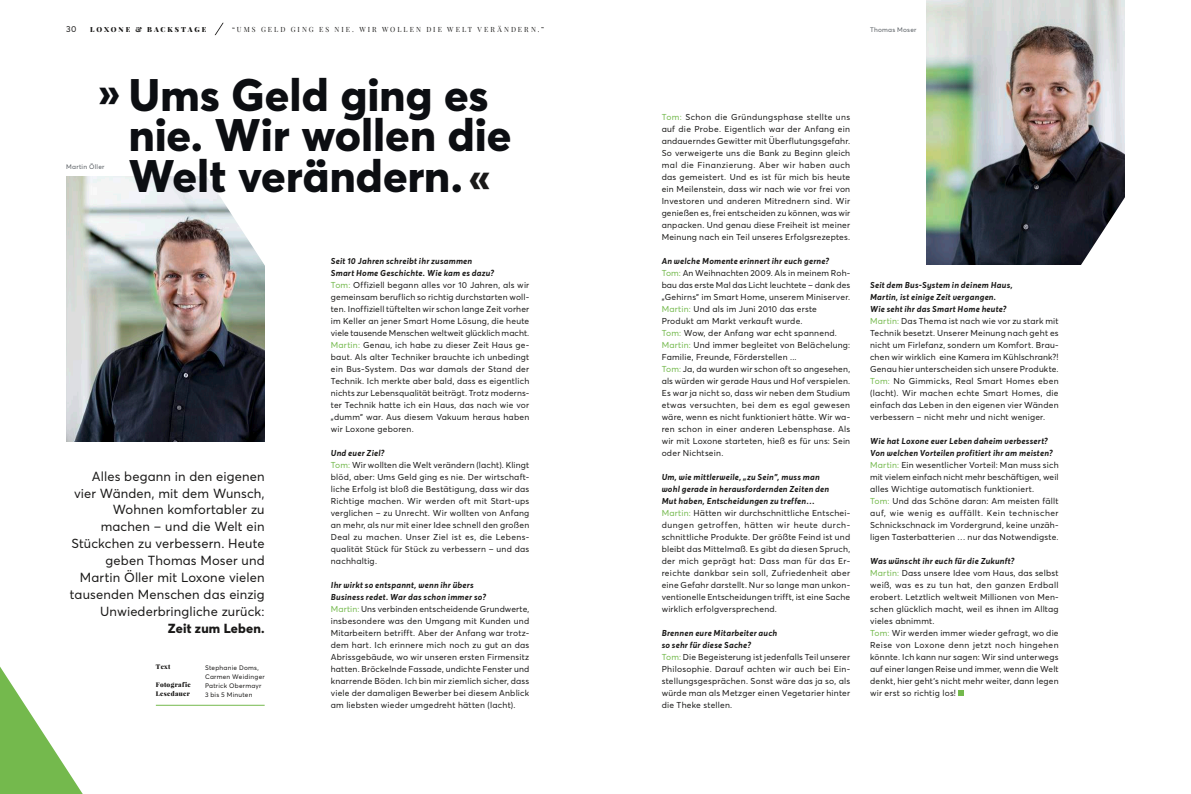
<style>
.page{position:relative;width:1191px;height:794px;background:#fff}
.page>*{position:absolute;margin:0;border:0;box-sizing:border-box;transform-origin:0 0}
.t1{font:800 45px/40.5px "Averta";color:#0c0e12}
.t2{font:800 40.5px "Averta";color:#0c0e12}
.t3{font:13px/16.9px "Averta";letter-spacing:.01em;color:#1a1918;text-align:right}
.t4{font:800 13px "Averta";letter-spacing:.01em;color:#1a1918}
.t5{font:8.5px/12px "Averta";letter-spacing:.025em;color:#1a1918}
.t6{font:7px "Playfair Display";letter-spacing:.295em;color:#1a1918}
.t7{font:900 7px "Playfair Display";letter-spacing:.27em;color:#1a1918}
.t8{font:6.5px/9px "Averta";letter-spacing:.035em;color:#1a1918}
.t9{font:900 6.5px/9px "Playfair Display";letter-spacing:.05em;color:#1a1918}
.t10{font:6.5px "Averta";letter-spacing:.035em;color:#565b60}
.s1{font-weight:700;font-style:italic}
.s2{color:#74b94d}
</style>
<div class="page">
<img style="left:66px;top:176px;width:199px;height:265px">
<svg style="left:195px;top:176px;width:70px;height:93px"></svg>
<svg style="left:0;top:667px;width:83px;height:127px"></svg>
<hr style="left:156px;top:705px;width:109px;height:1px;background:#74b94d">
<img style="left:926px;top:0;width:198px;height:265px">
<svg style="left:1075px;top:192px;width:50px;height:73px"></svg>
<svg style="left:958px;top:690px;width:6px;height:6px"></svg>
<svg style="left:214px;top:22px;width:10px;height:14px"></svg>
<p class="t5" style="left:66px;top:23px;width:12px">30</p>
<p class="t7" style="left:90px;top:24px;width:117px">LOXONE &amp; BACKSTAGE</p>
<p class="t6" style="left:232px;top:25px;width:313px">“UMS GELD GING ES NIE. WIR WOLLEN DIE WELT VERÄNDERN.”</p>
<p class="t10" style="left:870px;top:25px;width:48px">Thomas Moser</p>
<h2 class="t2" style="left:99px;top:66px;width:23px">»</h2>
<p class="t10" style="left:66px;top:162px;width:40px">Martin Öller</p>
<h1 class="t1" style="left:129px;top:74px;width:384px">Ums Geld ging es nie. Wir wollen die<br>Welt verändern.</h1>
<p class="t3" style="left:70px;top:467px;width:196px">Alles begann in den eigenen vier Wänden, mit dem Wunsch,<br>Wohnen komfortabler zu machen – und die Welt ein<br>Stückchen zu verbessern. Heute geben Thomas Moser und<br>Martin Öller mit Loxone vielen tausenden Menschen das einzig<br>Unwiederbringliche zurück:</p>
<h3 class="t4" style="left:168px;top:620px;width:98px">Zeit zum Leben.</h3>
<p class="t9" style="left:156px;top:662px;width:16px">Text</p>
<p class="t9" style="left:156px;top:680px;width:36px">Fotografie<br>Lesedauer</p>
<p class="t8" style="left:205px;top:662px;width:61px">Stephanie Doms,<br>Carmen Weidinger<br>Patrick Obermayr<br>3 bis 5 Minuten</p>
<p class="t5" style="left:331px;top:255px;width:200px"><span class="s1">Seit 10 Jahren schreibt ihr zusammen<br>Smart Home Geschichte. Wie kam es dazu?<br></span><span class="s2">Tom:</span> Offiziell begann alles vor 10 Jahren, als wir gemeinsam beruflich so richtig durchstarten woll&shy;ten. Inoffiziell tüftelten wir schon lange Zeit vorher im Keller an jener Smart Home Lösung, die heute viele tausende Menschen weltweit glücklich macht.<br><span class="s2">Martin:</span> Genau, ich habe zu dieser Zeit Haus ge&shy;baut. Als alter Techniker brauchte ich unbedingt ein Bus-System. Das war damals der Stand der Technik. Ich merkte aber bald, dass es eigentlich nichts zur Lebensqualität beiträgt. Trotz moderns&shy;ter Technik hatte ich ein Haus, das nach wie vor „dumm” war. Aus diesem Vakuum heraus haben wir Loxone geboren.</p>
<p class="t5" style="left:331px;top:447px;width:200px"><span class="s1">Und euer Ziel?<br></span><span class="s2">Tom:</span> Wir wollten die Welt verändern (lacht). Klingt blöd, aber: Ums Geld ging es nie. Der wirtschaft&shy;liche Erfolg ist bloß die Bestätigung, dass wir das Richtige machen. Wir werden oft mit Start-ups verglichen – zu Unrecht. Wir wollten von Anfang an mehr, als nur mit einer Idee schnell den großen Deal zu machen. Unser Ziel ist es, die Lebens&shy;qualität Stück für Stück zu verbessern – und das nachhaltig.</p>
<p class="t5" style="left:331px;top:579px;width:200px"><span class="s1">Ihr wirkt so entspannt, wenn ihr übers<br>Business redet. War das schon immer so?<br></span><span class="s2">Martin:</span> Uns verbinden entscheidende Grundwerte, insbesondere was den Umgang mit Kunden und Mitarbeitern betrifft. Aber der Anfang war trotz&shy;dem hart. Ich erinnere mich noch zu gut an das Abrissgebäude, wo wir unseren ersten Firmensitz hatten. Bröckelnde Fassade, undichte Fenster und knarrende Böden. Ich bin mir ziemlich sicher, dass viele der damaligen Bewerber bei diesem Anblick am liebsten wieder umgedreht hätten (lacht).</p>
<p class="t5" style="left:661px;top:111px;width:190px;text-align:justify"><span class="s2">Tom:</span> Schon die Gründungsphase stellte uns auf die Probe. Eigentlich war der Anfang ein andauerndes Gewitter mit Überflutungsgefahr.<br>So verweigerte uns die Bank zu Beginn gleich mal die Finanzierung. Aber wir haben auch das gemeistert. Und es ist für mich bis heute ein Meilenstein, dass wir nach wie vor frei von Investoren und anderen Mitrednern sind. Wir genießen es, frei entscheiden zu können, was wir anpacken. Und genau diese Freiheit ist meiner Meinung nach ein Teil unseres Erfolgsrezeptes.</p>
<p class="t5" style="left:661px;top:255px;width:190px"><span class="s1">An welche Momente erinnert ihr euch gerne?<br></span><span class="s2">Tom:</span> An Weihnachten 2009. Als in meinem Roh&shy;bau das erste Mal das Licht leuchtete – dank des „Gehirns” im Smart Home, unserem Miniserver.<br><span class="s2">Martin:</span> Und als im Juni 2010 das erste Produkt am Markt verkauft wurde.<br><span class="s2">Tom:</span> Wow, der Anfang war echt spannend.<br><span class="s2">Martin:</span> Und immer begleitet von Belächelung:<br>Familie, Freunde, Förderstellen ...<br><span class="s2">Tom:</span> Ja, da wurden wir schon oft so angesehen, als würden wir gerade Haus und Hof verspielen.<br>Es war ja nicht so, dass wir neben dem Studium etwas versuchten, bei dem es egal gewesen wäre, wenn es nicht funktioniert hätte. Wir wa&shy;ren schon in einer anderen Lebensphase. Als wir mit Loxone starteten, hieß es für uns: Sein oder Nichtsein.</p>
<p class="t5" style="left:661px;top:471px;width:190px"><span class="s1">Um, wie mittlerweile, „zu Sein”, muss man<br>wohl gerade in herausfordernden Zeiten den<br>Mut haben, Entscheidungen zu treffen…<br></span><span class="s2">Martin:</span> Hätten wir durchschnittliche Entschei&shy;dungen getroffen, hätten wir heute durch&shy;schnittliche Produkte. Der größte Feind ist und bleibt das Mittelmaß. Es gibt da diesen Spruch, der mich geprägt hat: Dass man für das Er&shy;reichte dankbar sein soll, Zufriedenheit aber eine Gefahr darstellt. Nur so lange man unkon&shy;ventionelle Entscheidungen trifft, ist eine Sache wirklich erfolgversprechend.</p>
<p class="t5" style="left:661px;top:627px;width:190px"><span class="s1">Brennen eure Mitarbeiter auch<br>so sehr für diese Sache?<br></span><span class="s2">Tom:</span> Die Begeisterung ist jedenfalls Teil unserer Philosophie. Darauf achten wir auch bei Ein&shy;stellungsgesprächen. Sonst wäre das ja so, als würde man als Metzger einen Vegetarier hinter die Theke stellen.</p>
<p class="t5" style="left:870px;top:279px;width:190px"><span class="s1">Seit dem Bus-System in deinem Haus,<br>Martin, ist einige Zeit vergangen.<br>Wie seht ihr das Smart Home heute?<br></span><span class="s2">Martin:</span> Das Thema ist nach wie vor zu stark mit Technik besetzt. Unserer Meinung nach geht es nicht um Firlefanz, sondern um Komfort. Brau&shy;chen wir wirklich eine Kamera im Kühlschrank?!<br>Genau hier unterscheiden sich unsere Produkte.<br><span class="s2">Tom:</span> No Gimmicks, Real Smart Homes eben (lacht). Wir machen echte Smart Homes, die einfach das Leben in den eigenen vier Wänden verbessern – nicht mehr und nicht weniger.</p>
<p class="t5" style="left:870px;top:435px;width:190px"><span class="s1">Wie hat Loxone euer Leben daheim verbessert?<br>Von welchen Vorteilen profitiert ihr am meisten?<br></span><span class="s2">Martin:</span> Ein wesentlicher Vorteil: Man muss sich mit vielem einfach nicht mehr beschäftigen, weil alles Wichtige automatisch funktioniert.<br><span class="s2">Tom:</span> Und das Schöne daran: Am meisten fällt auf, wie wenig es auffällt. Kein technischer Schnick schnack im Vordergrund, keine unzäh&shy;ligen Tasterbatterien … nur das Notwendigste.</p>
<p class="t5" style="left:870px;top:555px;width:190px"><span class="s1">Was wünscht ihr euch für die Zukunft?<br></span><span class="s2">Martin:</span> Dass unsere Idee vom Haus, das selbst weiß, was es zu tun hat, den ganzen Erdball erobert. Letztlich weltweit Millionen von Men&shy;schen glücklich macht, weil es ihnen im Alltag vieles abnimmt.<br><span class="s2">Tom:</span> Wir werden immer wieder gefragt, wo die Reise von Loxone denn jetzt noch hingehen könnte. Ich kann nur sagen: Wir sind unterwegs auf einer langen Reise und immer, wenn die Welt denkt, hier geht’s nicht mehr weiter, dann legen wir erst so richtig los!</p>
</div>
